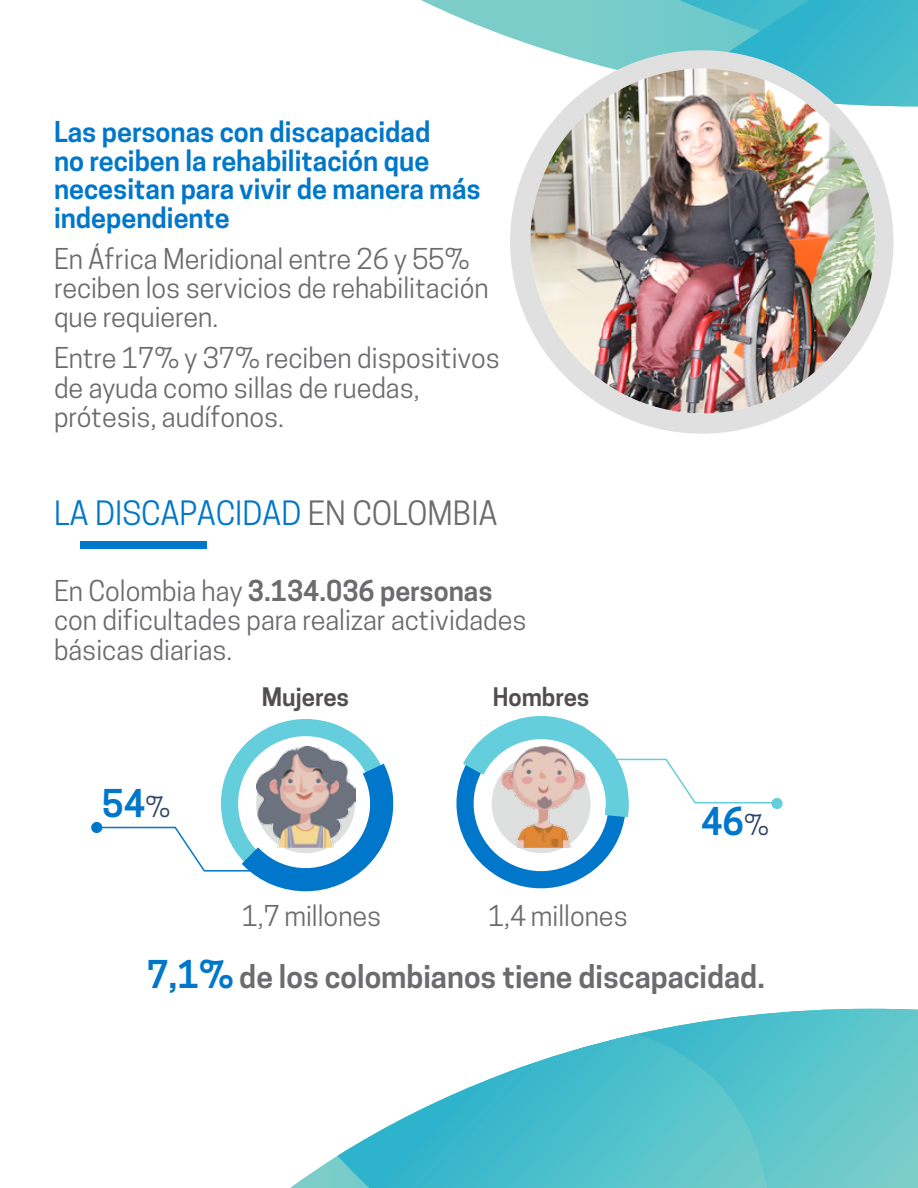
<style>
.page{position:relative;width:918px;height:1188px;background:#fff}
.page>*{position:absolute;margin:0;border:0;box-sizing:border-box;transform-origin:0 0}
.t1{font:600 36px "Cooper Hewitt";color:#0077ca}
.t2{font:31.5px "Cooper Hewitt";color:#0077ca}
.t3{font:600 30px "Cooper Hewitt";color:#6c6c6f}
.t4{font:27px/29.1px "Cooper Hewitt";color:#6c6c6f}
.t5{font:600 27px/28.5px "Cooper Hewitt";color:#0077ca}
.t6{font:600 24px "Cooper Hewitt";color:#524e4f}
.s1{color:#6c6c6f}
.s2{font-weight:600}
.s3{font-weight:400;font-size:27px;color:#2f4366}
.s4{font-size:36px;color:#0077ca}
</style>
<div class="page">
<svg style="left:290px;top:1156px;width:47px;height:32px"></svg>
<svg style="left:421px;top:0;width:258px;height:70px"></svg>
<svg style="left:637px;top:1009px;width:281px;height:179px;background:#6bcace"></svg>
<svg style="left:337px;top:1034px;width:430px;height:154px"></svg>
<svg style="left:679px;top:0;width:239px;height:106px;background:#42bacb"></svg>
<div style="left:510px;top:50px;width:383px;height:384px;background:#e1e0e0;border-radius:50%"></div>
<img style="left:530px;top:69px;width:345px;height:344px;border-radius:172px">
<svg style="left:93px;top:719px;width:301px;height:173px"></svg>
<div style="left:91px;top:822px;width:11px;height:11px;border:6px solid #0077ca;border-radius:50%"></div>
<svg style="left:456px;top:716px;width:324px;height:173px"></svg>
<div style="left:771px;top:798px;width:12px;height:11px;border:6px solid #64cedd;border-radius:50%"></div>
<div style="left:80px;top:541px;width:127px;height:8px;background:#0077ca"></div>
<img style="left:257px;top:746px;width:98px;height:102px">
<img style="left:492px;top:746px;width:99px;height:102px">
<p class="t5" style="left:54px;top:118px;width:428px">Las personas con discapacidad<br>no reciben la rehabilitación que necesitan para vivir de manera más independiente</p>
<p class="t4" style="left:54px;top:244px;width:436px">En África Meridional entre 26 y 55% reciben los servicios de rehabilitación que requieren.</p>
<p class="t4" style="left:54px;top:344px;width:447px">Entre 17% y 37% reciben dispositivos de ayuda como sillas de ruedas, prótesis, audífonos.</p>
<p class="t2" style="left:54px;top:495px;width:445px">LA DISCAPACIDAD <span class="s1">EN COLOMBIA</span></p>
<p class="t4" style="left:54px;top:577px;width:474px">En Colombia hay <span class="s2">3.134.036 personas </span>con dificultades para realizar actividades básicas diarias.</p>
<p class="t6" style="left:262px;top:683px;width:89px">Mujeres</p>
<p class="t6" style="left:493px;top:683px;width:98px">Hombres</p>
<p class="t1" style="left:102px;top:782px;width:70px">54<span class="s3">%</span></p>
<p class="t4" style="left:242px;top:902px;width:141px">1,7 millones</p>
<p class="t4" style="left:488px;top:902px;width:141px">1,4 millones</p>
<p class="t1" style="left:701px;top:800px;width:70px">46<span class="s3">%</span></p>
<p class="t3" style="left:147px;top:959px;width:619px"><span class="s4">7,1%</span> de los colombianos tiene discapacidad.</p>
</div>
